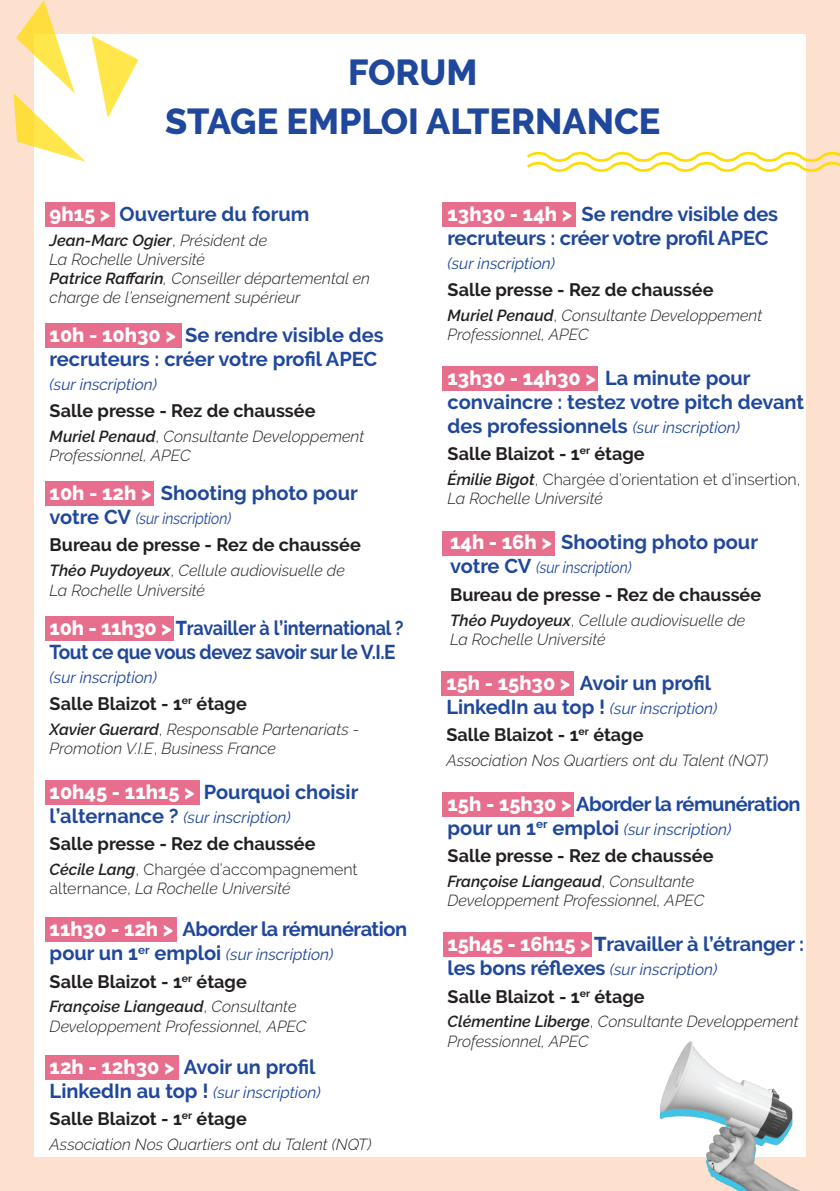
<style>
.page{position:relative;width:840px;height:1191px;background:#fff}
.page>*{position:absolute;margin:0;border:0;box-sizing:border-box;transform-origin:0 0}
.t1{font:800 36px/48.8px "Raleway";color:#1f479b;text-align:center}
.t2{font:700 20px/24px "Raleway";letter-spacing:-.01em;color:#1f479b}
.t3{font:700 20px/24px "Raleway";letter-spacing:-.01em;color:#1f479b;scale:.9 1}
.t4{font:700 18px "Raleway";color:#231f20}
.t5{font:italic 300 16px/19.2px "Raleway";color:#231f20}
.t6{font:italic 16px "Raleway";color:#1f479b}
.t7{font:300 16px/19.2px "Raleway";color:#231f20}
.t8{font:italic 16px "Raleway";color:#1f479b;scale:.9 1}
.s1{font-weight:800;color:#fff}
.s2{font-weight:600}
.s3{font-style:normal}
.s4{font-weight:400;font-style:italic;font-size:16px}
.s5{font-weight:600;font-style:italic}
.s6{font-style:italic}
.s7{font-weight:700;font-style:normal;font-size:20px}
.s8{font-weight:800}
</style>
<div class="page">
<div style="left:0;top:0;width:839px;height:1191px;background:#fde1ce"></div>
<div style="left:34px;top:34px;width:771px;height:1123px;background:#fff"></div>
<div style="left:45px;top:202px;width:70px;height:24px;background:#e76f8d"></div>
<div style="left:442px;top:202px;width:133px;height:24px;background:#e76f8d"></div>
<div style="left:45px;top:323px;width:136px;height:24px;background:#e76f8d"></div>
<div style="left:442px;top:366px;width:156px;height:25px;background:#e76f8d"></div>
<div style="left:45px;top:616px;width:129px;height:24px;background:#e76f8d"></div>
<div style="left:441px;top:671px;width:133px;height:24px;background:#e76f8d"></div>
<div style="left:45px;top:1054px;width:134px;height:25px;background:#e76f8d"></div>
<div style="left:442px;top:792px;width:131px;height:24px;background:#e76f8d"></div>
<div style="left:45px;top:481px;width:109px;height:25px;background:#e76f8d"></div>
<div style="left:442px;top:531px;width:112px;height:24px;background:#e76f8d"></div>
<div style="left:45px;top:917px;width:131px;height:25px;background:#e76f8d"></div>
<div style="left:442px;top:932px;width:149px;height:25px;background:#e76f8d"></div>
<div style="left:45px;top:780px;width:155px;height:24px;background:#e76f8d"></div>
<svg style="left:527px;top:148px;width:312px;height:27px"></svg>
<svg style="left:13px;top:0;width:125px;height:162px"></svg>
<img style="left:659px;top:1040px;width:147px;height:151px">
<h1 class="t1" style="left:165px;top:49px;width:496px">FORUM<br>STAGE EMPLOI ALTERNANCE</h1>
<p class="t2" style="left:50px;top:202px;width:261px"><span class="s1">9h15 &gt;</span> Ouverture du forum</p>
<p class="t5" style="left:50px;top:230px;width:322px"><span class="s2">Jean-Marc Ogier</span><span class="s3">,</span> Président de<br>La Rochelle Université<br><span class="s2">Patrice Raffarin</span>, Conseiller départemental en charge de l’enseignement supérieur</p>
<p class="t2" style="left:447px;top:202px;width:332px"><span class="s1">13h30 - 14h &gt;</span> Se rendre visible des recruteurs : créer votre profil APEC</p>
<p class="t6" style="left:447px;top:254px;width:109px">(sur inscription)</p>
<p class="t4" style="left:447px;top:279px;width:267px">Salle presse - Rez de chaussée</p>
<p class="t5" style="left:447px;top:305px;width:316px"><span class="s2">Muriel Penaud</span><span class="s3">,</span> Consultante Developpement</p>
<p class="t2" style="left:50px;top:323px;width:335px"><span class="s1">10h - 10h30 &gt;</span> Se rendre visible des</p>
<p class="t5" style="left:447px;top:325px;width:142px">Professionnel, APEC</p>
<p class="t2" style="left:50px;top:347px;width:329px">recruteurs : créer votre profil APEC</p>
<p class="t6" style="left:50px;top:375px;width:109px">(sur inscription)</p>
<p class="t4" style="left:50px;top:400px;width:267px">Salle presse - Rez de chaussée</p>
<p class="t5" style="left:50px;top:426px;width:316px"><span class="s2">Muriel Penaud</span><span class="s3">,</span> Consultante Developpement<br>Professionnel, APEC</p>
<p class="t2" style="left:447px;top:366px;width:358px"><span class="s1">13h30 - 14h30 &gt;</span> La minute pour convaincre : testez votre pitch devant des professionnels <span class="s4">(sur inscription)</span></p>
<p class="t4" style="left:447px;top:444px;width:198px">Salle Blaizot - 1<sup>er</sup> étage</p>
<p class="t7" style="left:447px;top:470px;width:354px"><span class="s5">Émilie Bigot</span>, Chargée d’orientation et d’insertion,<br><span class="s6">La Rochelle Université</span></p>
<p class="t2" style="left:50px;top:481px;width:309px"><span class="s1">10h - 12h &gt;</span> Shooting photo pour</p>
<p class="t8" style="left:50px;top:509px;width:203px"><span class="s7">votre CV</span> (sur inscription)</p>
<p class="t4" style="left:50px;top:535px;width:312px">Bureau de presse - Rez de chaussée</p>
<p class="t5" style="left:50px;top:561px;width:296px"><span class="s2">Théo Puydoyeux</span><span class="s3">,</span> Cellule audiovisuelle de<br>La Rochelle Université</p>
<p class="t2" style="left:450px;top:530px;width:309px"><span class="s1">14h - 16h &gt;</span> Shooting photo pour</p>
<p class="t8" style="left:450px;top:558px;width:203px"><span class="s7">votre CV</span> (sur inscription)</p>
<p class="t4" style="left:450px;top:584px;width:312px">Bureau de presse - Rez de chaussée</p>
<p class="t5" style="left:450px;top:610px;width:296px"><span class="s2">Théo Puydoyeux</span><span class="s3">,</span> Cellule audiovisuelle de<br>La Rochelle Université</p>
<p class="t3" style="left:50px;top:615px;width:394px"><span class="s1">10h - 11h30 &gt;</span> <span class="s8">T</span>ravailler à l’international ?<br>Tout ce que vous devez savoir sur le V.I.E</p>
<p class="t6" style="left:50px;top:667px;width:109px">(sur inscription)</p>
<p class="t4" style="left:50px;top:693px;width:198px">Salle Blaizot - 1<sup>er</sup> étage</p>
<p class="t5" style="left:50px;top:719px;width:311px"><span class="s2">Xavier Guerard</span><span class="s3">,</span> Responsable Partenariats -<br>Promotion V.I.E<span class="s3">,</span> Business France</p>
<p class="t2" style="left:446px;top:671px;width:266px"><span class="s1">15h - 15h30 &gt;</span> Avoir un profil</p>
<p class="t6" style="left:446px;top:699px;width:272px"><span class="s7">LinkedIn au top !</span> (sur inscription)</p>
<p class="t4" style="left:446px;top:724px;width:198px">Salle Blaizot - 1<sup>er</sup> étage</p>
<p class="t5" style="left:446px;top:750px;width:323px">Association Nos Quartiers ont du Talent (NQT)</p>
<p class="t2" style="left:50px;top:780px;width:310px"><span class="s1">10h45 - 11h15 &gt;</span> Pourquoi choisir</p>
<p class="t6" style="left:50px;top:808px;width:242px"><span class="s7">l’alternance ?</span> (sur inscription)</p>
<p class="t4" style="left:50px;top:833px;width:267px">Salle presse - Rez de chaussée</p>
<p class="t7" style="left:50px;top:859px;width:309px"><span class="s5">Cécile Lang</span>, Chargée d’accompagnement alternance, <span class="s6">La Rochelle Université</span></p>
<p class="t2" style="left:50px;top:917px;width:359px"><span class="s1">11h30 - 12h &gt;</span> Aborder la rémunération</p>
<p class="t6" style="left:50px;top:945px;width:285px"><span class="s7">pour un 1</span><sup>er</sup> <span class="s7">emploi</span> (sur inscription)</p>
<p class="t4" style="left:50px;top:971px;width:198px">Salle Blaizot - 1<sup>er</sup> étage</p>
<p class="t5" style="left:50px;top:997px;width:258px"><span class="s2">Françoise Liangeaud</span><span class="s3">,</span> Consultante<br>Developpement Professionnel, APEC</p>
<p class="t2" style="left:50px;top:1054px;width:267px"><span class="s1">12h - 12h30 &gt;</span> Avoir un profil</p>
<p class="t6" style="left:50px;top:1082px;width:272px"><span class="s7">LinkedIn au top !</span> (sur inscription)</p>
<p class="t4" style="left:50px;top:1108px;width:198px">Salle Blaizot - 1<sup>er</sup> étage</p>
<p class="t5" style="left:50px;top:1134px;width:323px">Association Nos Quartiers ont du Talent (NQT)</p>
<p class="t2" style="left:447px;top:792px;width:354px"><span class="s1">15h - 15h30 &gt;</span> Aborder la rémunération</p>
<p class="t6" style="left:447px;top:820px;width:285px"><span class="s7">pour un 1</span><sup>er</sup> <span class="s7">emploi</span> (sur inscription)</p>
<p class="t4" style="left:447px;top:845px;width:267px">Salle presse - Rez de chaussée</p>
<p class="t5" style="left:447px;top:871px;width:258px"><span class="s2">Françoise Liangeaud</span><span class="s3">,</span> Consultante<br>Developpement Professionnel, APEC</p>
<p class="t2" style="left:447px;top:932px;width:357px"><span class="s1">15h45 - 16h15 &gt;</span> <span class="s8">T</span>ravailler à l’étranger :</p>
<p class="t6" style="left:447px;top:960px;width:271px"><span class="s7">les bons réflexes</span> (sur inscription)</p>
<p class="t4" style="left:447px;top:986px;width:198px">Salle Blaizot - 1<sup>er</sup> étage</p>
<p class="t5" style="left:447px;top:1012px;width:352px"><span class="s2">Clémentine Liberge</span><span class="s3">,</span> Consultante Developpement<br>Professionnel, APEC</p>
</div>
